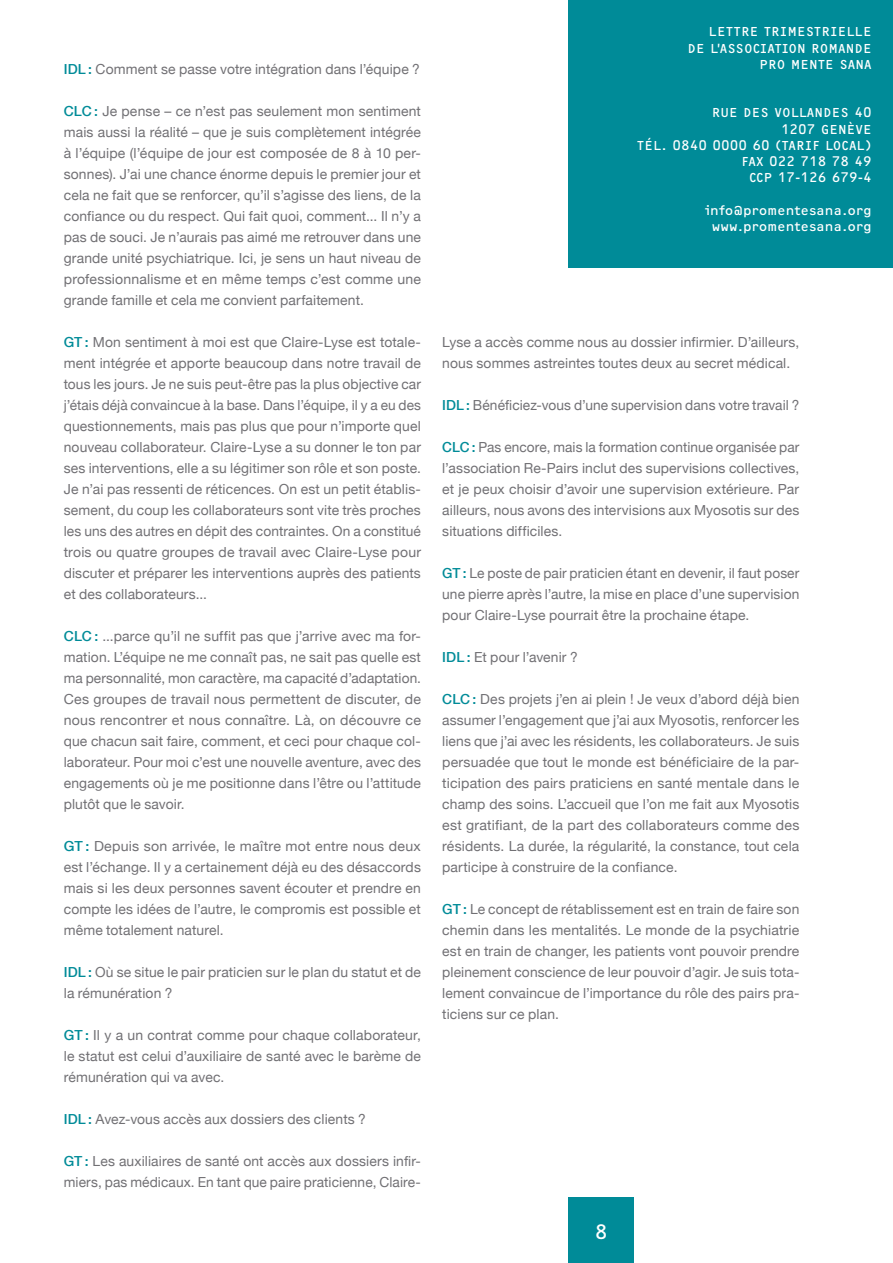
<style>
.page{position:relative;width:893px;height:1263px;background:#fff}
.page>*{position:absolute;margin:0;border:0;box-sizing:border-box;transform-origin:0 0}
.t1{font:20.25px "OCRF";color:#fff}
.t2{font:13.8px/21px "Helvetica Neue";letter-spacing:.01em;color:#717074;text-align:justify}
.t3{font:13.5px/16.2px "OCRF";color:#fff;text-align:right}
.s1{font-weight:500;color:#008b98}
</style>
<div class="page">
<div style="left:568px;top:0;width:325px;height:268px;background:#008b98"></div>
<div style="left:568px;top:1197px;width:66px;height:66px;background:#008b98"></div>
<p class="t2" style="left:64px;top:59px;width:358px"><span class="s1">IDL :</span> Comment se passe votre intégration dans l’équipe ?</p>
<p class="t2" style="left:64px;top:101px;width:359px"><span class="s1">CLC :</span> Je pense – ce n’est pas seulement mon sentiment mais aussi la réalité – que je suis complètement intégrée à l’équipe (l’équipe de jour est composée de 8 à 10 per&shy;sonnes). J’ai une chance énorme depuis le premier jour et cela ne fait que se renforcer, qu’il s’agisse des liens, de la confiance ou du respect. Qui fait quoi, comment... Il n’y a pas de souci. Je n’aurais pas aimé me retrouver dans une grande unité psychiatrique. Ici, je sens un haut niveau de professionnalisme et en même temps c’est comme une grande famille et cela me convient parfaitement.</p>
<p class="t2" style="left:64px;top:332px;width:359px"><span class="s1">GT :</span> Mon sentiment à moi est que Claire-Lyse est totale&shy;ment intégrée et apporte beaucoup dans notre travail de tous les jours. Je ne suis peut-être pas la plus objective car j’étais déjà convaincue à la base. Dans l’équipe, il y a eu des questionnements, mais pas plus que pour n’importe quel nouveau collaborateur. Claire-Lyse a su donner le ton par ses interventions, elle a su légitimer son rôle et son poste.<br>Je n’ai pas ressenti de réticences. On est un petit établis&shy;sement, du coup les collaborateurs sont vite très proches les uns des autres en dépit des contraintes. On a constitué trois ou quatre groupes de travail avec Claire-Lyse pour discuter et préparer les interventions auprès des patients et des collaborateurs...</p>
<p class="t2" style="left:64px;top:626px;width:359px"><span class="s1">CLC :</span> ...parce qu’il ne suffit pas que j’arrive avec ma for&shy;mation. L’équipe ne me connaît pas, ne sait pas quelle est ma personnalité, mon caractère, ma capacité d’adaptation.<br>Ces groupes de travail nous permettent de discuter, de nous rencontrer et nous connaître. Là, on découvre ce que chacun sait faire, comment, et ceci pour chaque col&shy;laborateur. Pour moi c’est une nouvelle aventure, avec des engagements où je me positionne dans l’être ou l’attitude plutôt que le savoir.</p>
<p class="t2" style="left:64px;top:836px;width:359px"><span class="s1">GT :</span> Depuis son arrivée, le maître mot entre nous deux est l’échange. Il y a certainement déjà eu des désaccords mais si les deux personnes savent écouter et prendre en compte les idées de l’autre, le compromis est possible et même totalement naturel.</p>
<p class="t2" style="left:64px;top:962px;width:359px"><span class="s1">IDL :</span> Où se situe le pair praticien sur le plan du statut et de la rémunération ?</p>
<p class="t2" style="left:64px;top:1025px;width:359px"><span class="s1">GT :</span> Il y a un contrat comme pour chaque collaborateur, le statut est celui d’auxiliaire de santé avec le barème de rémunération qui va avec.</p>
<p class="t2" style="left:64px;top:1109px;width:304px"><span class="s1">IDL :</span> Avez-vous accès aux dossiers des clients ?</p>
<p class="t2" style="left:64px;top:1151px;width:359px"><span class="s1">GT :</span> Les auxiliaires de santé ont accès aux dossiers infir&shy;miers, pas médicaux. En tant que paire praticienne, Claire-</p>
<p class="t3" style="left:688px;top:23px;width:186px">LETTRE TRIMESTRIELLE<br>D E L’ASSOCIATION ROMAND E<br>PRO MENTE SANA</p>
<p class="t3" style="left:712px;top:104px;width:161px">RUE DES VOLLANDES 40</p>
<p class="t3" style="left:781px;top:120px;width:92px">1207 GEN ÈVE</p>
<p class="t3" style="left:637px;top:137px;width:236px">TÉL . 0840 0000 60 (TARIF LOCAL)</p>
<p class="t3" style="left:742px;top:153px;width:132px">FAX 022 718 78 49</p>
<p class="t3" style="left:749px;top:169px;width:9px">CCP</p>
<p class="t3" style="left:778px;top:169px;width:95px">17-126 679-4</p>
<p class="t3" style="left:705px;top:201px;width:168px;text-align:center">INFO@PROMENTESANA.ORG<br>WWW.PROMENTESANA.ORG</p>
<p class="t2" style="left:442px;top:332px;width:359px">Lyse a accès comme nous au dossier infirmier. D’ailleurs, nous sommes astreintes toutes deux au secret médical.</p>
<p class="t2" style="left:442px;top:395px;width:359px"><span class="s1">IDL :</span> Bénéficiez-vous d’une supervision dans votre travail ?</p>
<p class="t2" style="left:442px;top:437px;width:359px"><span class="s1">CLC :</span> Pas encore, mais la formation continue organisée par l’association Re-Pairs inclut des supervisions collectives, et je peux choisir d’avoir une supervision extérieure. Par ailleurs, nous avons des intervisions aux Myosotis sur des situations difficiles.</p>
<p class="t2" style="left:442px;top:563px;width:359px"><span class="s1">GT :</span> Le poste de pair praticien étant en devenir, il faut poser une pierre après l’autre, la mise en place d’une supervision pour Claire-Lyse pourrait être la prochaine étape.</p>
<p class="t2" style="left:442px;top:647px;width:137px"><span class="s1">IDL :</span> Et pour l’avenir ?</p>
<p class="t2" style="left:442px;top:689px;width:359px"><span class="s1">CLC :</span> Des projets j’en ai plein ! Je veux d’abord déjà bien assumer l’engagement que j’ai aux Myosotis, renforcer les liens que j’ai avec les résidents, les collaborateurs. Je suis persuadée que tout le monde est bénéficiaire de la par&shy;ticipation des pairs praticiens en santé mentale dans le champ des soins. L’accueil que l’on me fait aux Myosotis est gratifiant, de la part des collaborateurs comme des résidents. La durée, la régularité, la constance, tout cela participe à construire de la confiance.</p>
<p class="t2" style="left:442px;top:899px;width:359px"><span class="s1">GT :</span> Le concept de rétablissement est en train de faire son chemin dans les mentalités. Le monde de la psychiatrie est en train de changer, les patients vont pouvoir prendre pleinement conscience de leur pouvoir d’agir. Je suis tota&shy;lement convaincue de l’importance du rôle des pairs pra&shy;ticiens sur ce plan.</p>
<h1 class="t1" style="left:595px;top:1220px;width:14px">8</h1>
</div>
